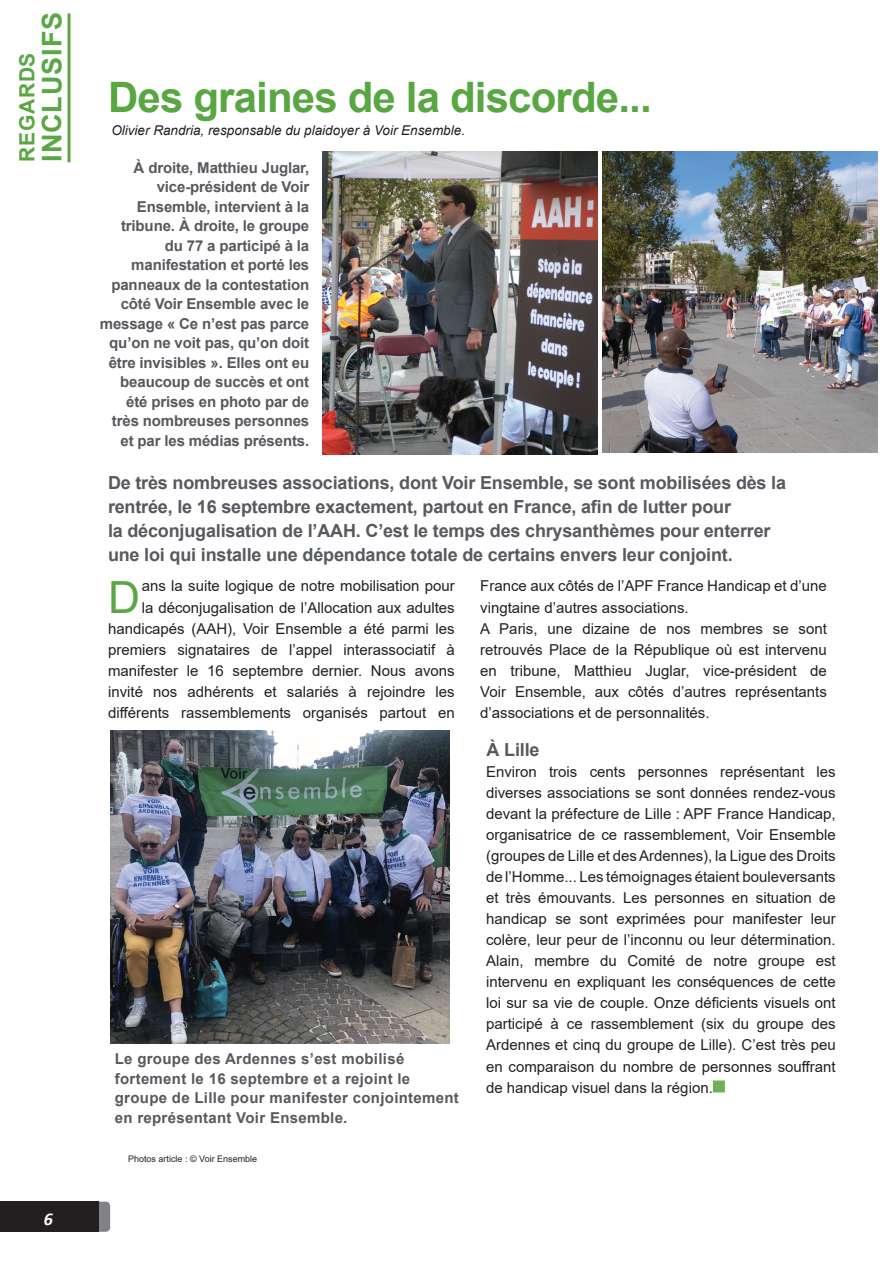
<style>
.page{position:relative;width:893px;height:1263px;background:#fff}
.page>*{position:absolute;margin:0;border:0;box-sizing:border-box;transform-origin:0 0}
.t1{font:44.4px "Arial";color:#59a743}
.t2{font:700 42px "Arial";letter-spacing:-.02em;color:#59a743}
.t3{font:700 27px "Arial";letter-spacing:.035em;color:#59a743}
.t4{font:700 21px "Arial";letter-spacing:.035em;color:#59a743}
.t5{font:700 18px/24px "Arial";letter-spacing:-.01em;color:#56595e}
.t6{font:italic 700 18px "Calibri";color:#fff}
.t7{font:15px/21px "Arial";color:#231f20;text-align:right}
.t8{font:700 15px/19.5px "Arial";letter-spacing:-.01em;color:#56595e;text-align:right}
.t9{font:700 15px/19.5px "Arial";letter-spacing:.02em;color:#56595e}
.t10{font:italic 13.5px "Arial";color:#231f20}
.t11{font:9px "Arial";color:#231f20}
</style>
<div class="page">
<div style="left:0;top:1202px;width:110px;height:30px;background:#808285;border-radius:4px"></div>
<div style="left:0;top:1201px;width:99px;height:30px;background:#231f20"></div>
<hr style="left:68px;top:14px;width:2px;height:148px;background:#59a743">
<img style="left:110px;top:730px;width:340px;height:313px">
<img style="left:603px;top:151px;width:275px;height:302px">
<img style="left:322px;top:152px;width:275px;height:303px">
<div style="left:713px;top:1080px;width:12px;height:12px;background:#74b057;border:1px solid #74b057"></div>
<h3 class="t3" style="left:33px;top:162px;width:152px;rotate:-90deg">inclusifs</h3>
<h3 class="t4" style="left:12px;top:162px;width:111px;rotate:-90deg">regards</h3>
<p class="t6" style="left:44px;top:1206px;width:11px">6</p>
<h2 class="t2" style="left:108px;top:67px;width:545px">Des graines de la discorde...</h2>
<p class="t10" style="left:111px;top:122px;width:355px">Olivier Randria, responsable du plaidoyer à Voir Ensemble.</p>
<p class="t8" style="left:100px;top:158px;width:211px">à droite, Matthieu Juglar, vice-président de Voir<br>Ensemble, intervient à la tribune. à droite, le groupe du 77 a participé à la manifestation et porté les panneaux de la contestation côté Voir Ensemble avec le message « Ce n’est pas parce qu’on ne voit pas, qu’on doit être invisibles ». Elles ont eu beaucoup de succès et ont été prises en photo par de très nombreuses personnes et par les médias présents.</p>
<p class="t5" style="left:108px;top:471px;width:680px">De très nombreuses associations, dont Voir Ensemble, se sont mobilisées dès la rentrée, le 16 septembre exactement, partout en France, afin de lutter pour<br>la déconjugalisation de l’AAH. C’est le temps des chrysanthèmes pour enterrer une loi qui installe une dépendance totale de certains envers leur conjoint.</p>
<p class="t7" style="left:108px;top:576px;width:348px">ans la suite logique de notre mobilisation pour<br>la déconjugalisation de l’Allocation aux adultes handicapés (AAH), Voir Ensemble a été parmi les premiers signataires de l’appel interassociatif à manifester le 16 septembre dernier. Nous avons invité nos adhérents et salariés à rejoindre les différents rassemblements organisés partout en</p>
<p class="t7" style="left:480px;top:576px;width:348px;text-align:left">France aux côtés de l’APF France Handicap et d’une vingtaine d’autres associations.<br>A Paris, une dizaine de nos membres se sont retrouvés Place de la République où est intervenu en tribune, Matthieu Juglar, vice-président de Voir Ensemble, aux côtés d’autres représentants d’associations et de personnalités.</p>
<h1 class="t1" style="left:108px;top:566px;width:34px">D</h1>
<p class="t9" style="left:115px;top:1049px;width:346px">Le groupe des Ardennes s’est mobilisé fortement le 16 septembre et a rejoint le groupe de Lille pour manifester conjointement en représentant Voir Ensemble.</p>
<p class="t11" style="left:128px;top:1152px;width:131px">Photos article : © Voir Ensemble</p>
<p class="t5" style="left:486px;top:738px;width:55px">à Lille</p>
<p class="t7" style="left:486px;top:761px;width:351px;text-align:justify">Environ trois cents personnes représentant les diverses associations se sont données rendez-vous devant la préfecture de Lille : APF France Handicap, organisatrice de ce rassemblement, Voir Ensemble (groupes de Lille et des Ardennes), la Ligue des Droits de l’Homme... Les témoignages étaient bouleversants et très émouvants. Les personnes en situation de handicap se sont exprimées pour manifester leur colère, leur peur de l’inconnu ou leur détermination.<br>Alain, membre du Comité de notre groupe est intervenu en expliquant les conséquences de cette loi sur sa vie de couple. Onze déficients visuels ont participé à ce rassemblement (six du groupe des Ardennes et cinq du groupe de Lille). C’est très peu en comparaison du nombre de personnes souffrant de handicap visuel dans la région.</p>
</div>
